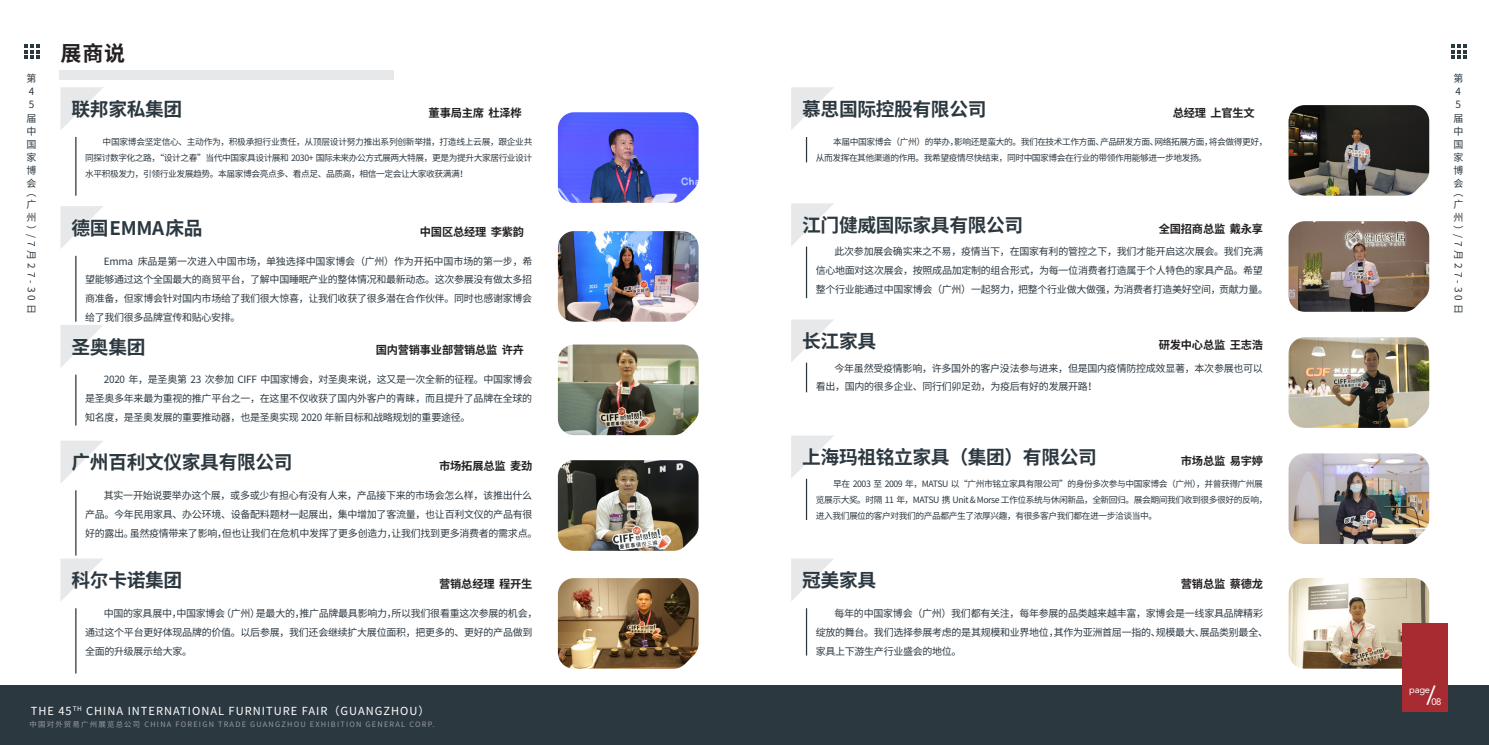
<style>
.page{position:relative;width:1489px;height:745px;background:#fff}
.page>*{position:absolute;margin:0;border:0;box-sizing:border-box;transform-origin:0 0}
.t1{font:25px "Avenir";color:#fff}
.t2{font:700 21px "Source Han Sans CN";color:#231f20}
.t3{font:700 18.75px "Source Han Sans CN";letter-spacing:-.02em;color:#2c3840}
.t4{font:700 11.25px "Source Han Sans CN";letter-spacing:-.02em;color:#231f20}
.t5{font:11.12px "Source Han Sans CN";letter-spacing:.09em;color:#fff}
.t6{font:10px/13.1px "Source Han Sans CN";letter-spacing:-.03em;color:#2c3840}
.t7{font:9.5px "Avenir";letter-spacing:-.035em;color:#fff}
.t8{font:8.75px/16.2px "Source Han Sans CN";letter-spacing:-.05em;color:#2c3840}
.t9{font:7.38px "Source Han Sans CN";letter-spacing:.165em;color:#989b9e}
</style>
<div class="page">
<svg style="left:25px;top:45px;width:15px;height:14px"></svg>
<svg style="left:1451px;top:45px;width:15px;height:14px"></svg>
<div style="left:0;top:684px;width:1488px;height:60px;background:#2c3840"></div>
<div style="left:59px;top:70px;width:335px;height:9px;background:#e7e8e9"></div>
<svg style="left:60px;top:325px;width:43px;height:43px"></svg>
<hr style="left:75px;top:374px;width:1px;height:51px;background:#2c3840">
<img style="left:558px;top:344px;width:140px;height:91px">
<svg style="left:791px;top:87px;width:43px;height:43px"></svg>
<hr style="left:805px;top:137px;width:2px;height:25px;background:#2c3840">
<img style="left:1288px;top:105px;width:140px;height:90px">
<svg style="left:60px;top:87px;width:43px;height:43px"></svg>
<hr style="left:75px;top:137px;width:1px;height:58px;background:#2c3840">
<img style="left:558px;top:112px;width:140px;height:91px">
<svg style="left:60px;top:206px;width:43px;height:43px"></svg>
<hr style="left:75px;top:256px;width:1px;height:65px;background:#2c3840">
<img style="left:558px;top:231px;width:140px;height:90px">
<svg style="left:791px;top:203px;width:43px;height:43px"></svg>
<hr style="left:805px;top:246px;width:2px;height:52px;background:#2c3840">
<img style="left:1288px;top:221px;width:140px;height:90px">
<svg style="left:791px;top:319px;width:43px;height:43px"></svg>
<hr style="left:805px;top:362px;width:2px;height:30px;background:#2c3840">
<img style="left:1288px;top:337px;width:140px;height:90px">
<svg style="left:791px;top:436px;width:42px;height:42px"></svg>
<hr style="left:805px;top:478px;width:2px;height:41px;background:#2c3840">
<img style="left:1288px;top:453px;width:140px;height:90px">
<svg style="left:60px;top:441px;width:43px;height:42px"></svg>
<hr style="left:75px;top:490px;width:1px;height:65px;background:#2c3840">
<img style="left:558px;top:460px;width:140px;height:90px">
<svg style="left:60px;top:558px;width:43px;height:43px"></svg>
<hr style="left:75px;top:608px;width:1px;height:65px;background:#2c3840">
<img style="left:558px;top:578px;width:140px;height:90px">
<svg style="left:791px;top:558px;width:43px;height:43px"></svg>
<hr style="left:805px;top:608px;width:2px;height:47px;background:#2c3840">
<img style="left:1288px;top:578px;width:140px;height:90px">
<div style="left:1401px;top:623px;width:46px;height:88px;background:#a72b30"></div>
<p class="t6" style="left:27px;top:72px;width:11px">第<br>4<br>5届中国家博会</p>
<p class="t6" style="left:27px;top:185px;width:11px;text-align:justify">︵广州︶</p>
<p class="t6" style="left:38px;top:234px;width:81px;rotate:90deg">/7月27-30日</p>
<h2 class="t2" style="left:61px;top:43px;width:66px">展商说</h2>
<h3 class="t3" style="left:72px;top:99px;width:112px">联邦家私集团</h3>
<p class="t4" style="left:428px;top:107px;width:95px">董事局主席 杜泽桦</p>
<p class="t8" style="left:85px;top:133px;width:449px;text-align:justify;text-indent:18px">中国家博会坚定信心、主动作为，积极承担行业责任，从顶层设计努力推出系列创新举措，打造线上云展，跟企业共同探讨数字化之路，“设计之春”当代中国家具设计展和 2030+ 国际未来办公方式展两大特展，更是为提升大家居行业设计水平积极发力，引领行业发展趋势。本届家博会亮点多、看点足、品质高，相信一定会让大家收获满满！</p>
<h3 class="t3" style="left:72px;top:218px;width:133px">德国EMMA床品</h3>
<p class="t4" style="left:420px;top:225px;width:106px">中国区总经理 李紫韵</p>
<p class="t6" style="left:85px;top:251px;width:449px;line-height:18.8px;text-align:justify;text-indent:19px">Emma 床品是第一次进入中国市场，单独选择中国家博会（广州）作为开拓中国市场的第一步，希望能够通过这个全国最大的商贸平台，了解中国睡眠产业的整体情况和最新动态。这次参展没有做太多招商准备，但家博会针对国内市场给了我们很大惊喜，让我们收获了很多潜在合作伙伴。同时也感谢家博会给了我们很多品牌宣传和贴心安排。</p>
<h3 class="t3" style="left:72px;top:337px;width:75px">圣奥集团</h3>
<p class="t4" style="left:376px;top:344px;width:150px">国内营销事业部营销总监 许卉</p>
<p class="t6" style="left:85px;top:370px;width:449px;line-height:18.8px;text-align:justify;text-indent:19px">2020 年，是圣奥第 23 次参加 CIFF 中国家博会，对圣奥来说，这又是一次全新的征程。中国家博会是圣奥多年来最为重视的推广平台之一，在这里不仅收获了国内外客户的青睐，而且提升了品牌在全球的知名度，是圣奥发展的重要推动器，也是圣奥实现 2020 年新目标和战略规划的重要途径。</p>
<h3 class="t3" style="left:72px;top:452px;width:223px">广州百利文仪家具有限公司</h3>
<p class="t4" style="left:439px;top:460px;width:95px">市场拓展总监 麦劲</p>
<p class="t6" style="left:85px;top:485px;width:454px;line-height:18.8px;text-indent:19px">其实一开始说要举办这个展，或多或少有担心有没有人来，产品接下来的市场会怎么样，该推出什么产品。今年民用家具、办公环境、设备配料题材一起展出，集中增加了客流量，也让百利文仪的产品有很好的露出。虽然疫情带来了影响，但也让我们在危机中发挥了更多创造力，让我们找到更多消费者的需求点。</p>
<h3 class="t3" style="left:72px;top:570px;width:112px">科尔卡诺集团</h3>
<p class="t4" style="left:439px;top:577px;width:95px">营销总经理 程开生</p>
<p class="t6" style="left:85px;top:603px;width:454px;line-height:18.8px;text-indent:19px">中国的家具展中，中国家博会（广州）是最大的，推广品牌最具影响力，所以我们很看重这次参展的机会，通过这个平台更好体现品牌的价值。以后参展，我们还会继续扩大展位面积，把更多的、更好的产品做到全面的升级展示给大家。</p>
<p class="t5" style="left:31px;top:704px;width:400px">THE 45<sup>TH</sup> CHINA INTERNATIONAL FURNITURE FAIR（GUANGZHOU）</p>
<p class="t9" style="left:29px;top:719px;width:406px">中国对外贸易广州展览总公司 CHINA FOREIGN TRADE GUANGZHOU EXHIBITION GENERAL CORP.</p>
<h3 class="t3" style="left:802px;top:99px;width:186px">慕思国际控股有限公司</h3>
<p class="t4" style="left:1172px;top:107px;width:84px">总经理 上官生文</p>
<p class="t8" style="left:815px;top:133px;width:453px;text-indent:18px">本届中国家博会（广州）的举办，影响还是蛮大的。我们在技术工作方面、产品研发方面、网络拓展方面，将会做得更好，从而发挥在其他渠道的作用。我希望疫情尽快结束，同时中国家博会在行业的带领作用能够进一步地发扬。</p>
<h3 class="t3" style="left:802px;top:215px;width:223px">江门健威国际家具有限公司</h3>
<p class="t4" style="left:1158px;top:223px;width:106px">全国招商总监 戴永享</p>
<p class="t6" style="left:815px;top:242px;width:454px;line-height:18.8px;text-indent:19px">此次参加展会确实来之不易，疫情当下，在国家有利的管控之下，我们才能开启这次展会。我们充满信心地面对这次展会，按照成品加定制的组合形式，为每一位消费者打造属于个人特色的家具产品。希望整个行业能通过中国家博会（广州）一起努力，把整个行业做大做强，为消费者打造美好空间，贡献力量。</p>
<h3 class="t3" style="left:802px;top:331px;width:75px">长江家具</h3>
<p class="t4" style="left:1158px;top:339px;width:106px">研发中心总监 王志浩</p>
<p class="t6" style="left:815px;top:358px;width:448px;line-height:18.8px;text-indent:19px">今年虽然受疫情影响，许多国外的客户没法参与进来，但是国内疫情防控成效显著，本次参展也可以看出，国内的很多企业、同行们卯足劲，为疫后有好的发展开路！</p>
<h3 class="t3" style="left:802px;top:447px;width:296px">上海玛祖铭立家具（集团）有限公司</h3>
<p class="t4" style="left:1180px;top:455px;width:84px">市场总监 易宇婷</p>
<p class="t8" style="left:815px;top:474px;width:453px;text-indent:18px">早在 2003 至 2009 年，MATSU 以“广州市铭立家具有限公司”的身份多次参与中国家博会（广州），并曾获得广州展览展示大奖。时隔 11 年，MATSU 携 Unit &amp; Morse 工作位系统与休闲新品，全新回归。展会期间我们收到很多很好的反响，进入我们展位的客户对我们的产品都产生了浓厚兴趣，有很多客户我们都在进一步洽谈当中。</p>
<h3 class="t3" style="left:802px;top:570px;width:75px">冠美家具</h3>
<p class="t4" style="left:1180px;top:577px;width:84px">营销总监 蔡德龙</p>
<p class="t6" style="left:815px;top:603px;width:454px;line-height:18.8px;text-indent:19px">每年的中国家博会（广州）我们都有关注，每年参展的品类越来越丰富，家博会是一线家具品牌精彩绽放的舞台。我们选择参展考虑的是其规模和业界地位，其作为亚洲首屈一指的、规模最大、展品类别最全、家具上下游生产行业盛会的地位。</p>
<p class="t6" style="left:1453px;top:72px;width:11px">第<br>4<br>5届中国家博会</p>
<p class="t6" style="left:1453px;top:185px;width:11px;text-align:justify">︵广州︶</p>
<p class="t6" style="left:1464px;top:234px;width:81px;rotate:90deg">/7月27-30日</p>
<h1 class="t1" style="left:1426px;top:680px;width:11px">/</h1>
<p class="t7" style="left:1409px;top:683px;width:22px">page</p>
<p class="t7" style="left:1431px;top:695px;width:12px">08</p>
</div>
